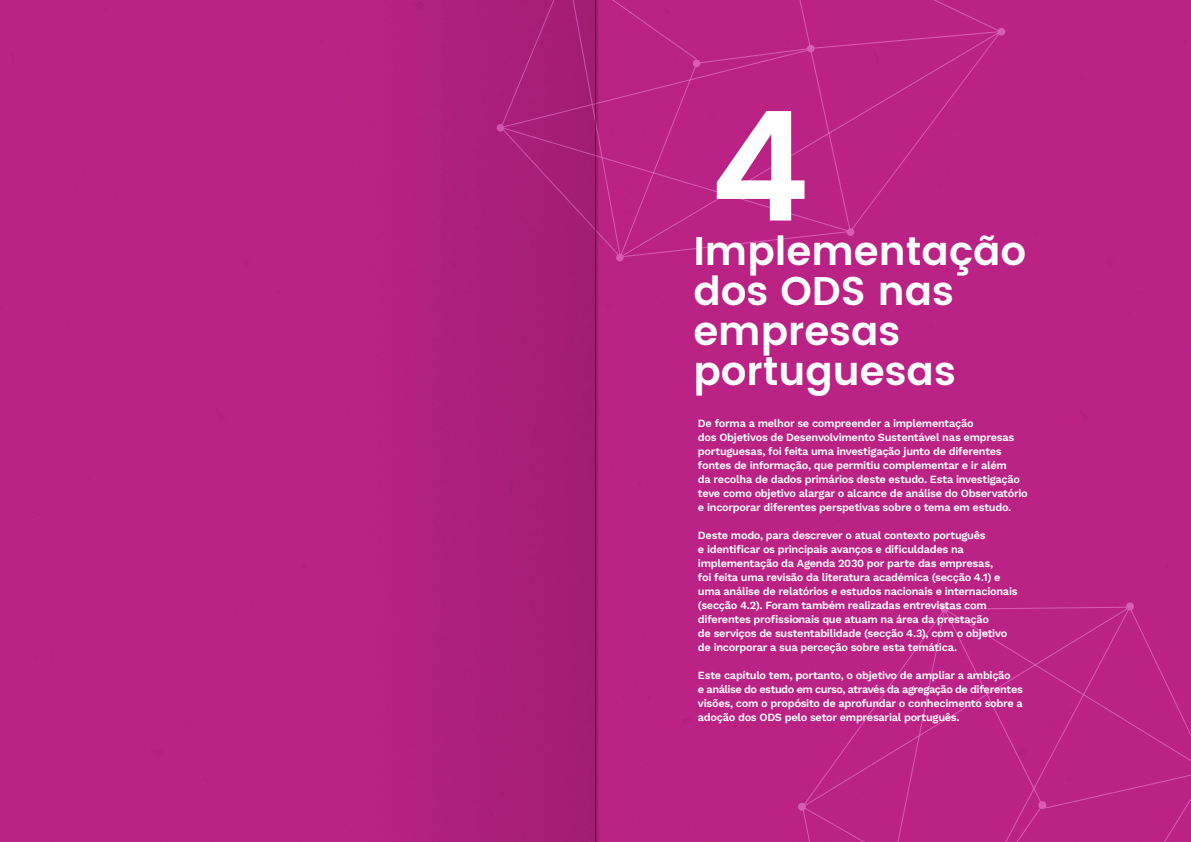
<style>
.page{position:relative;width:1191px;height:842px;background:#fff}
.page>*{position:absolute;margin:0;border:0;box-sizing:border-box;transform-origin:0 0}
.t1{font:600 152px "Poppins";color:#fff}
.t2{font:600 40px/40px "Poppins";color:#fff}
.t3{font:600 11px/14px "Work Sans";letter-spacing:-.025em;color:#fff}
</style>
<div class="page">
<div style="left:595px;top:0;width:596px;height:842px;background:#bb2285"></div>
<div style="left:0;top:0;width:595px;height:842px;background:linear-gradient(to right,#c1238a,#a81f78)"></div>
<div style="left:496px;top:124px;width:8px;height:8px;background:#b22b85;border-radius:50%"></div>
<svg style="left:497px;top:0;width:508px;height:261px"></svg>
<svg style="left:798px;top:803px;width:2px;height:7px"></svg>
<svg style="left:800px;top:604px;width:391px;height:238px"></svg>
<h1 class="t1" style="left:709px;top:53px;width:102px">4</h1>
<h2 class="t2" style="left:693px;top:233px;width:334px">Implementação</h2>
<h2 class="t2" style="left:693px;top:273px;width:264px">dos ODS nas empresas portuguesas</h2>
<p class="t3" style="left:698px;top:416px;width:331px">De forma a melhor se compreender a implementação<br>dos Objetivos de Desenvolvimento Sustentável nas empresas portuguesas, foi feita uma investigação junto de diferentes fontes de informação, que permitiu complementar e ir além<br>da recolha de dados primários deste estudo. Esta investigação teve como objetivo alargar o alcance de análise do Observatório e incorporar diferentes perspetivas sobre o tema em estudo.</p>
<p class="t3" style="left:698px;top:528px;width:321px">Deste modo, para descrever o atual contexto português<br>e identificar os principais avanços e dificuldades na implementação da Agenda 2030 por parte das empresas,<br>foi feita uma revisão da literatura académica (secção 4.1) e uma análise de relatórios e estudos nacionais e internacionais (secção 4.2). Foram também realizadas entrevistas com diferentes profissionais que atuam na área da prestação<br>de serviços de sustentabilidade (secção 4.3), com o objetivo de incorporar a sua perceção sobre esta temática.</p>
<p class="t3" style="left:698px;top:668px;width:326px">Este capítulo tem, portanto, o objetivo de ampliar a ambição<br>e análise do estudo em curso, através da agregação de diferentes visões, com o propósito de aprofundar o conhecimento sobre a adoção dos ODS pelo setor empresarial português.</p>
</div>
